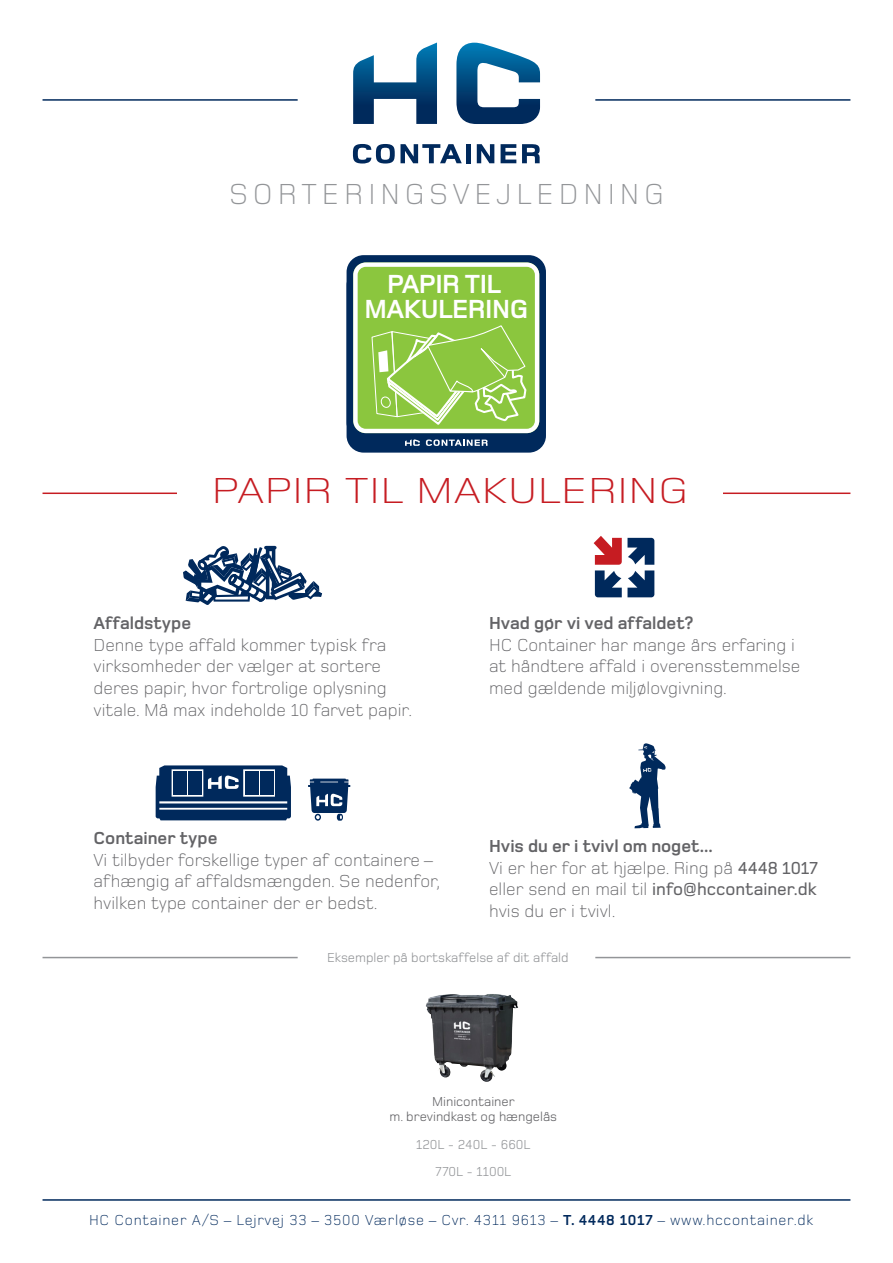
<style>
.page{position:relative;width:893px;height:1263px;background:#fff}
.page>*{position:absolute;margin:0;border:0;box-sizing:border-box;transform-origin:0 0}
.t1{font:300 37.5px "Foundry Monoline";color:#c61c22;scale:1.23 1}
.t2{font:300 30px "Foundry Monoline";letter-spacing:.16em;color:#939598}
.t3{font:700 27.15px/25.5px "Foundry Monoline";letter-spacing:-.02em;color:#fff;text-align:center}
.Foundry_M_light_10pt{font:300 18px/21.6px "Foundry Monoline";color:#636366}
.Foundry_M_light_10pt-2{font:700 18px "Foundry Monoline";color:#636366}
.Foundry_M_light_10pt-3{font:300 15px "Foundry Monoline";letter-spacing:.05em;color:#00295c}
.Nej_bullets{font:13.5px "Foundry Monoline";color:#939598}
.Nej_bullets-2{font:13.5px/15px "Foundry Monoline";color:#636366;text-align:center}
.s1{font-weight:500}
.s2{font-weight:700}
</style>
<div class="page">
<svg style="left:456px;top:43px;width:84px;height:81px"></svg>
<svg style="left:353px;top:144px;width:109px;height:20px"></svg>
<div style="left:466px;top:144px;width:5px;height:19px;background:#00295c"></div>
<svg style="left:477px;top:144px;width:17px;height:19px"></svg>
<svg style="left:501px;top:144px;width:15px;height:19px"></svg>
<svg style="left:522px;top:144px;width:18px;height:19px"></svg>
<svg style="left:353px;top:43px;width:84px;height:81px"></svg>
<hr style="left:43px;top:99px;width:255px;height:2px;background:#00295c">
<hr style="left:43px;top:957px;width:255px;height:1px;background:#939598">
<hr style="left:43px;top:492px;width:807px;height:2px;background:#c61c22">
<hr style="left:43px;top:1199px;width:807px;height:2px;background:#00295c">
<hr style="left:595px;top:99px;width:255px;height:2px;background:#00295c">
<hr style="left:595px;top:957px;width:255px;height:1px;background:#939598">
<div style="left:347px;top:255px;width:199px;height:184px;background:#00295c;border-radius:17px"></div>
<svg style="left:353px;top:262px;width:186px;height:191px;background:#8fbf5f"></svg>
<svg style="left:183px;top:545px;width:139px;height:60px"></svg>
<svg style="left:594px;top:536px;width:60px;height:61px"></svg>
<svg style="left:308px;top:779px;width:42px;height:42px"></svg>
<svg style="left:156px;top:765px;width:135px;height:55px;background:#35557d"></svg>
<div style="left:173px;top:771px;width:14px;height:24px;background:#00295c"></div>
<div style="left:188px;top:771px;width:14px;height:24px;background:#00295c"></div>
<div style="left:245px;top:771px;width:13px;height:24px;background:#00295c"></div>
<div style="left:260px;top:771px;width:13px;height:24px;background:#00295c"></div>
<svg style="left:629px;top:743px;width:37px;height:85px"></svg>
<img style="left:426px;top:994px;width:69px;height:88px">
<div style="left:177px;top:477px;width:546px;height:34px;background:#fff"></div>
<p class="t2" style="left:229px;top:178px;width:436px">SORTERINGSVEJLEDNING</p>
<p class="t3" style="left:364px;top:273px;width:165px">PAPIR TIL<br>MAKULERING</p>
<p class="t1" style="left:212px;top:471px;width:389px">PAPIR TIL MAKULERING</p>
<p class="Foundry_M_light_10pt-2" style="left:94px;top:614px;width:99px">Affaldstype</p>
<p class="Foundry_M_light_10pt" style="left:94px;top:635px;width:320px">Denne type affald kommer typisk fra virksomheder der vælger at sortere deres papir, hvor fortrolige oplysning vitale. Må max indeholde 10 farvet papir.</p>
<p class="Foundry_M_light_10pt-2" style="left:94px;top:828px;width:125px">Container type</p>
<p class="Foundry_M_light_10pt" style="left:94px;top:850px;width:348px">Vi tilbyder forskellige typer af containere – afhængig af affaldsmængden. Se nedenfor, hvilken type container der er bedst.</p>
<p class="Foundry_M_light_10pt-2" style="left:489px;top:614px;width:206px">Hvad gør vi ved affaldet?</p>
<p class="Foundry_M_light_10pt" style="left:489px;top:635px;width:313px">HC Container har mange års erfaring i at håndtere affald i overensstemmelse med gældende miljølovgivning.</p>
<p class="Foundry_M_light_10pt-2" style="left:489px;top:836px;width:225px">Hvis du er i tvivl om noget...</p>
<p class="Foundry_M_light_10pt" style="left:489px;top:858px;width:330px;text-align:justify">Vi er her for at hjælpe. Ring på <span class="s1">4448 1017 </span>eller send en mail til <span class="s1">info@hccontainer.dk </span>hvis du er i tvivl.</p>
<p class="Nej_bullets" style="left:327px;top:950px;width:243px">Eksempler på bortskaffelse af dit affald</p>
<p class="Nej_bullets-2" style="left:390px;top:1095px;width:169px">Minicontainer<br>m. brevindkast og hængelås</p>
<p class="Nej_bullets" style="left:416px;top:1137px;width:116px">120L - 240L - 660L</p>
<p class="Nej_bullets" style="left:436px;top:1165px;width:77px">770L - 1100L</p>
<p class="Foundry_M_light_10pt-3" style="left:89px;top:1211px;width:726px">HC Container A/S – Lejrvej 33 – 3500 Værløse – Cvr. 4311 9613 – <span class="s2">T. 4448 1017</span> – www.hccontainer.dk</p>
</div>
